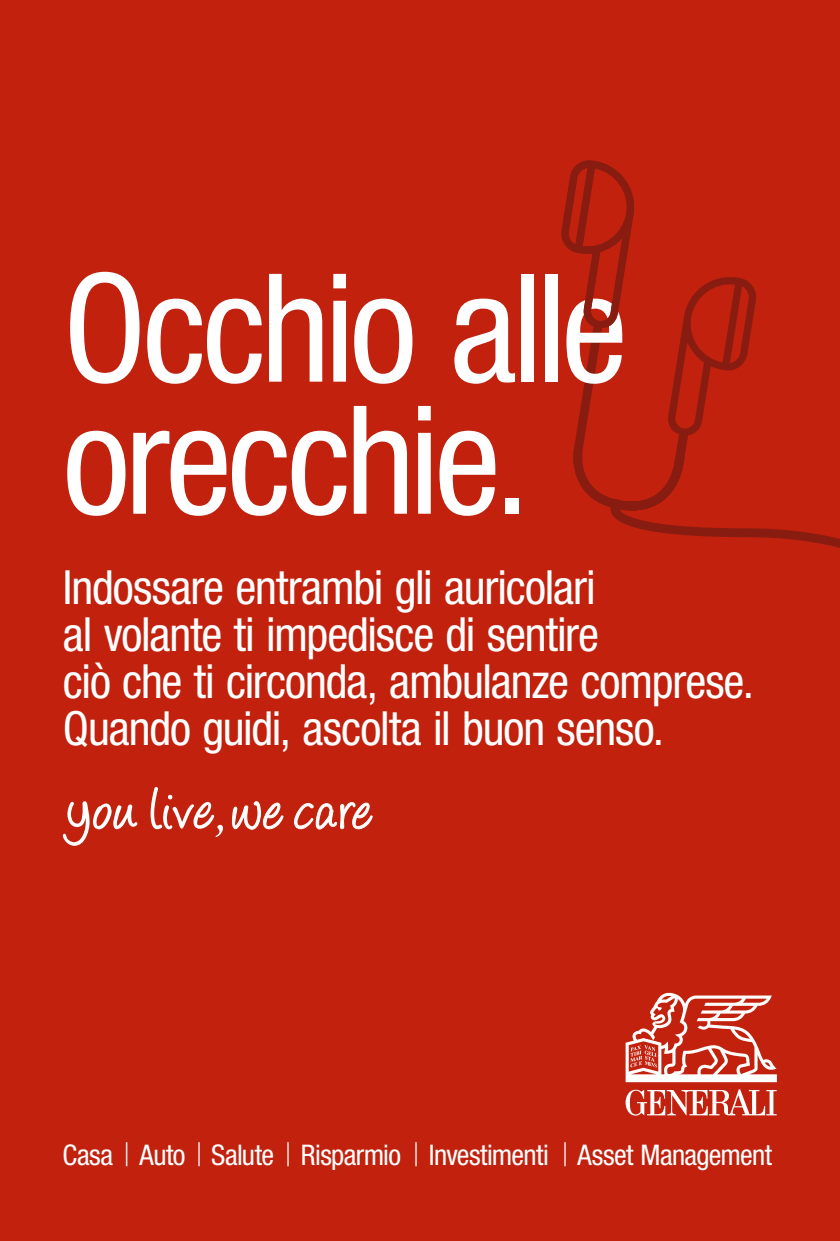
<style>
.page{position:relative;width:840px;height:1241px;background:#fff}
.page>*{position:absolute;margin:0;border:0;box-sizing:border-box;transform-origin:0 0}
.t1{font:condensed 150.85px/132px "Helvetica Neue LT Std";letter-spacing:-.035em;color:#fff}
.t2{font:condensed 47.15px/47.1px "Helvetica Neue LT Std";letter-spacing:-.025em;color:#fff}
.t3{font:condensed 28.45px "Helvetica Neue LT Std";letter-spacing:-.02em;color:#fff}
.s1{font-family:"Helvetica Neue";font-weight:300;font-stretch:normal;font-size:24.07px}
</style>
<div class="page">
<div style="left:0;top:0;width:840px;height:1240px;background:#c1210d"></div>
<svg style="left:625px;top:1089px;width:151px;height:26px"></svg>
<svg style="left:625px;top:992px;width:152px;height:89px"></svg>
<svg style="left:232px;top:801px;width:51px;height:28px"></svg>
<svg style="left:294px;top:802px;width:79px;height:27px"></svg>
<svg style="left:63px;top:801px;width:74px;height:44px"></svg>
<svg style="left:151px;top:787px;width:72px;height:50px"></svg>
<svg style="left:561px;top:160px;width:279px;height:388px"></svg>
<h1 class="t1" style="left:63px;top:261px;width:566px">Occhio alle orecchie.</h1>
<p class="t2" style="left:63px;top:563px;width:693px">Indossare entrambi gli auricolari<br>al volante ti impedisce di sentire<br>ciò che ti circonda, ambulanze comprese.<br>Quando guidi, ascolta il buon senso.</p>
<p class="t3" style="left:63px;top:1138px;width:711px">Casa <span class="s1">|</span> Auto <span class="s1">|</span> Salute <span class="s1">|</span> Risparmio <span class="s1">|</span> Investimenti <span class="s1">|</span> Asset Management</p>
</div>
